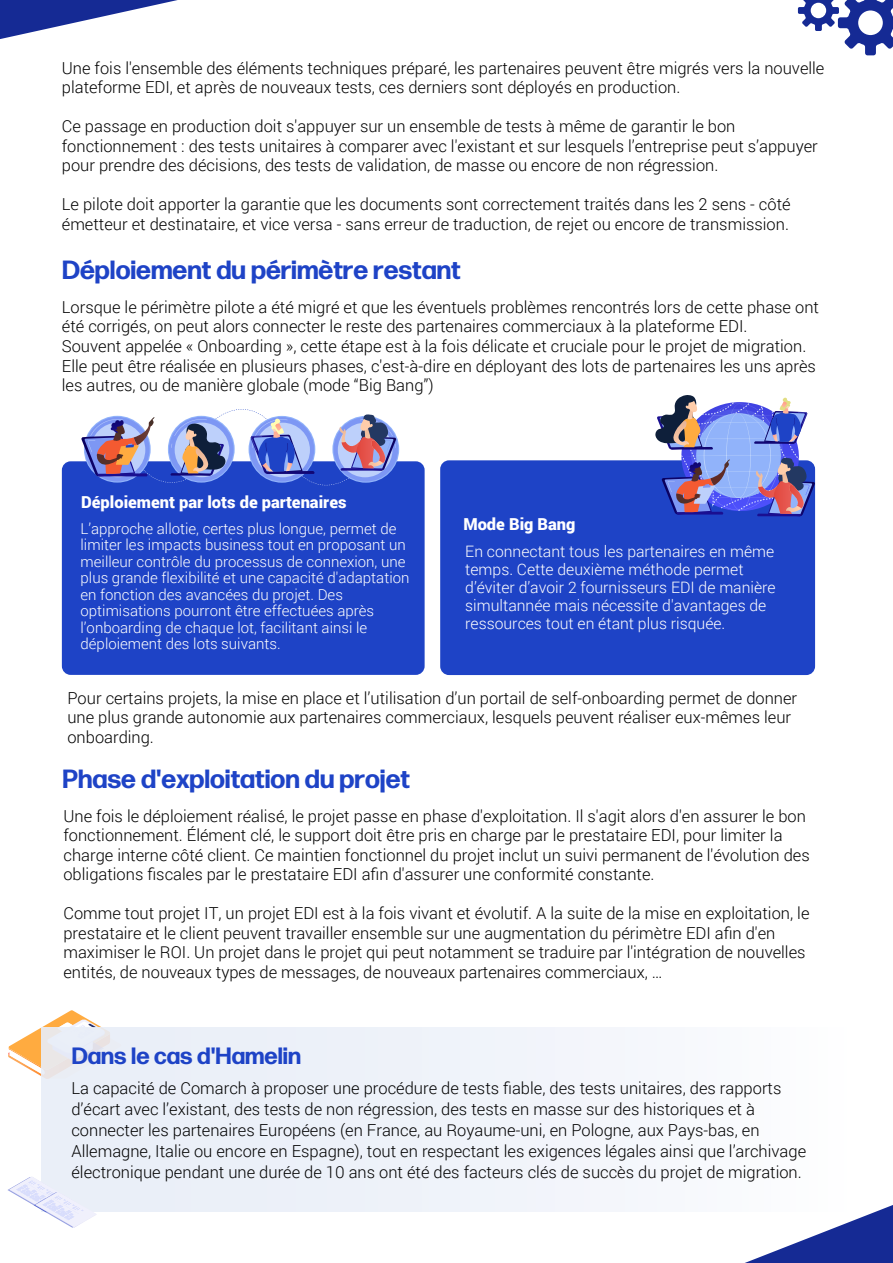
<style>
.page{position:relative;width:893px;height:1263px;background:#fff}
.page>*{position:absolute;margin:0;border:0;box-sizing:border-box;transform-origin:0 0}
.t1{font:700 26.25px "Forma DJR Deck";color:#1e43c6}
.t2{font:700 23.55px "Forma DJR Deck";color:#1e43c6}
.t3{font:300 16.5px/19.5px "Roboto";color:#000}
.t4{font:900 16.5px "Roboto";color:#fff}
.t5{font:300 15.75px/18px "Roboto";color:#fff}
.t6{font:300 15px/16.5px "Roboto";color:#fff}
</style>
<div class="page">
<div style="left:62px;top:461px;width:363px;height:214px;background:#1e43c6;border-radius:9px"></div>
<div style="left:440px;top:460px;width:375px;height:215px;background:#1e43c6;border-radius:9px"></div>
<svg style="left:745px;top:1205px;width:148px;height:58px"></svg>
<svg style="left:0;top:0;width:178px;height:39px"></svg>
<svg style="left:798px;top:0;width:95px;height:55px"></svg>
<svg style="left:8px;top:1010px;width:113px;height:69px"></svg>
<div style="left:42px;top:1028px;width:807px;height:183px;background:linear-gradient(to right,#e6ecf6,#fbfcfe)"></div>
<svg style="left:8px;top:1176px;width:89px;height:52px"></svg>
<svg style="left:655px;top:395px;width:160px;height:121px"></svg>
<div style="left:334px;top:417px;width:64px;height:65px;background:#7d97f4;border-radius:50%"></div>
<svg style="left:81px;top:409px;width:315px;height:70px"></svg>
<p class="t3" style="left:62px;top:57px;width:764px">Une fois l'ensemble des éléments techniques préparé, les partenaires peuvent être migrés vers la nouvelle plateforme EDI, et après de nouveaux tests, ces derniers sont déployés en production.</p>
<p class="t3" style="left:62px;top:116px;width:757px">Ce passage en production doit s'appuyer sur un ensemble de tests à même de garantir le bon fonctionnement : des tests unitaires à comparer avec l'existant et sur lesquels l’entreprise peut s’appuyer pour prendre des décisions, des tests de validation, de masse ou encore de non régression.</p>
<p class="t3" style="left:62px;top:194px;width:730px">Le pilote doit apporter la garantie que les documents sont correctement traités dans les 2 sens - côté émetteur et destinataire, et vice versa - sans erreur de traduction, de rejet ou encore de transmission.</p>
<h1 class="t1" style="left:62px;top:253px;width:400px">Déploiement du périmètre restant</h1>
<p class="t3" style="left:62px;top:297px;width:759px">Lorsque le périmètre pilote a été migré et que les éventuels problèmes rencontrés lors de cette phase ont été corrigés, on peut alors connecter le reste des partenaires commerciaux à la plateforme EDI.<br>Souvent appelée « Onboarding », cette étape est à la fois délicate et cruciale pour le projet de migration.<br>Elle peut être réalisée en plusieurs phases, c'est-à-dire en déployant des lots de partenaires les uns après les autres, ou de manière globale (mode “Big Bang”)</p>
<p class="t4" style="left:81px;top:491px;width:267px">Déploiement par lots de partenaires</p>
<p class="t6" style="left:81px;top:520px;width:330px">L’approche allotie, certes plus longue, permet de limiter les impacts business tout en proposant un meilleur contrôle du processus de connexion, une plus grande flexibilité et une capacité d'adaptation en fonction des avancées du projet. Des optimisations pourront être effectuées après l’onboarding de chaque lot, facilitant ainsi le déploiement des lots suivants.</p>
<p class="t4" style="left:463px;top:513px;width:114px">Mode Big Bang</p>
<p class="t5" style="left:465px;top:542px;width:312px">En connectant tous les partenaires en même temps. Cette deuxième méthode permet d’éviter d’avoir 2 fournisseurs EDI de manière simultannée mais nécessite d'avantages de ressources tout en étant plus risquée.</p>
<p class="t3" style="left:67px;top:687px;width:731px">Pour certains projets, la mise en place et l’utilisation d’un portail de self-onboarding permet de donner une plus grande autonomie aux partenaires commerciaux, lesquels peuvent réaliser eux-mêmes leur onboarding.</p>
<h1 class="t1" style="left:62px;top:762px;width:349px">Phase d'exploitation du projet</h1>
<p class="t3" style="left:63px;top:806px;width:748px">Une fois le déploiement réalisé, le projet passe en phase d'exploitation. Il s'agit alors d'en assurer le bon fonctionnement. Élément clé, le support doit être pris en charge par le prestataire EDI, pour limiter la charge interne côté client. Ce maintien fonctionnel du projet inclut un suivi permanent de l'évolution des obligations fiscales par le prestataire EDI afin d'assurer une conformité constante.</p>
<p class="t3" style="left:63px;top:903px;width:747px">Comme tout projet IT, un projet EDI est à la fois vivant et évolutif. A la suite de la mise en exploitation, le prestataire et le client peuvent travailler ensemble sur une augmentation du périmètre EDI afin d'en maximiser le ROI. Un projet dans le projet qui peut notamment se traduire par l'intégration de nouvelles entités, de nouveaux types de messages, de nouveaux partenaires commerciaux, …</p>
<h2 class="t2" style="left:72px;top:1040px;width:231px">Dans le cas d'Hamelin</h2>
<p class="t3" style="left:71px;top:1077px;width:736px;line-height:21px">La capacité de Comarch à proposer une procédure de tests fiable, des tests unitaires, des rapports d’écart avec l’existant, des tests de non régression, des tests en masse sur des historiques et à connecter les partenaires Européens (en France, au Royaume-uni, en Pologne, aux Pays-bas, en Allemagne, Italie ou encore en Espagne), tout en respectant les exigences légales ainsi que l’archivage électronique pendant une durée de 10 ans ont été des facteurs clés de succès du projet de migration.</p>
</div>
